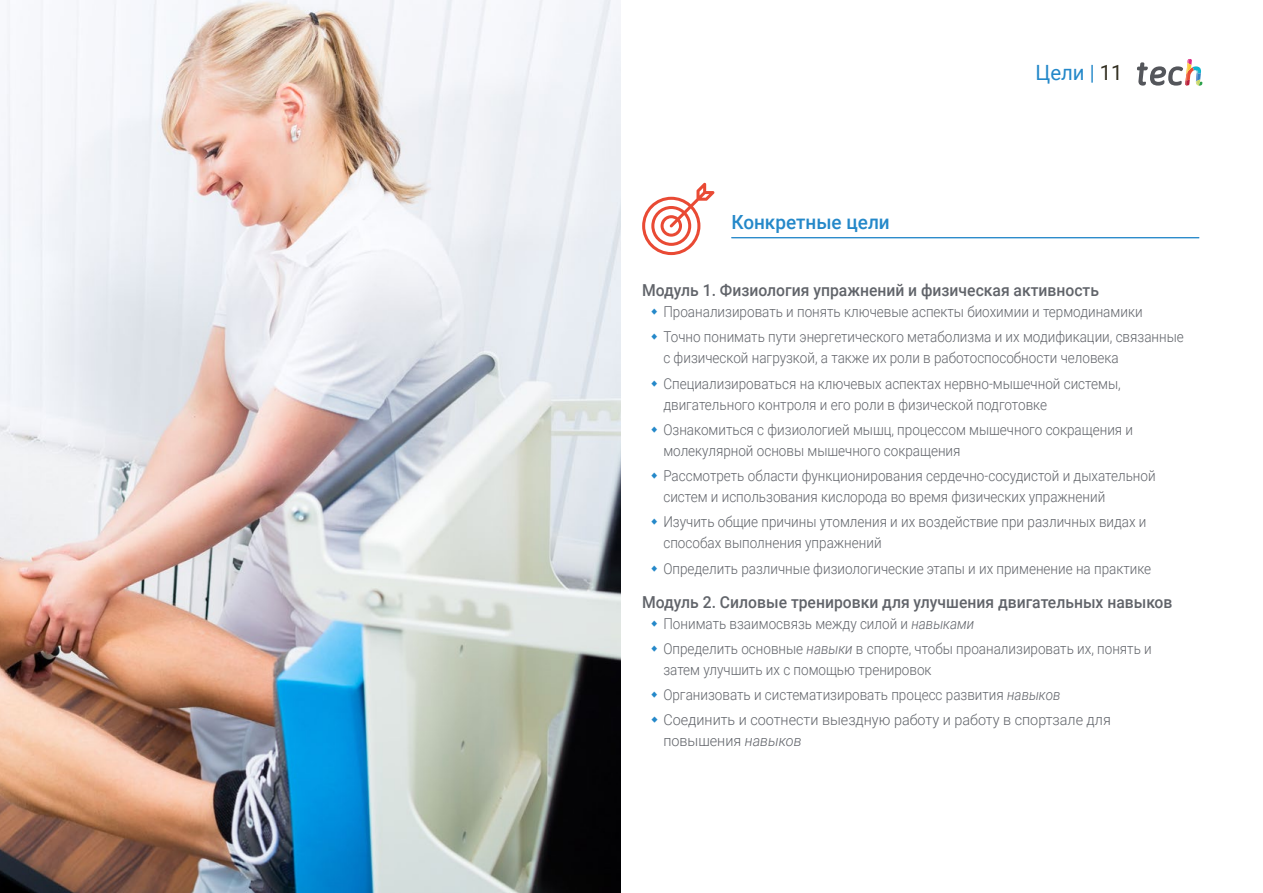
<style>
.page{position:relative;width:1263px;height:893px;background:#fff}
.page>*{position:absolute;margin:0;border:0;box-sizing:border-box;transform-origin:0 0}
.t1{font:21px "Roboto";color:#2488c9}
.t2{font:500 19.5px "Roboto";color:#2488c9}
.t3{font:500 16.5px "Roboto";color:#61646a;scale:.95 1}
.t4{font:300 15px/25.2px "Roboto";color:#61646a;scale:.9 1}
.t5{font:300 15px "Roboto";color:#61646a;scale:.96 1}
.s1{color:#312e20}
.s2{font-style:italic}
</style>
<div class="page">
<img style="left:0;top:0;width:621px;height:893px">
<svg style="left:642px;top:183px;width:72px;height:72px"></svg>
<hr style="left:731px;top:237px;width:468px;height:1px;background:#2488c9">
<svg style="left:1137px;top:59px;width:65px;height:27px"></svg>
<h2 class="t2" style="left:731px;top:209px;width:160px">Конкретные цели</h2>
<h1 class="t1" style="left:1035px;top:57px;width:89px">Цели | <span class="s1">11</span></h1>
<p class="t3" style="left:642px;top:279px;width:482px">Модуль 1. Физиология упражнений и физическая активность</p>
<p class="t4" style="left:663px;top:299px;width:580px">Проанализировать и понять ключевые аспекты биохимии и термодинамики<br>Точно понимать пути энергетического метаболизма и их модификации, связанные</p>
<p class="t4" style="left:663px;top:345px;width:510px">с физической нагрузкой, а также их роли в работоспособности человека<br>Специализироваться на ключевых аспектах нервно-мышечной системы,</p>
<p class="t4" style="left:663px;top:391px;width:523px">двигательного контроля и его роли в физической подготовке<br>Ознакомиться с физиологией мышц, процессом мышечного сокращения и</p>
<p class="t4" style="left:663px;top:437px;width:548px">молекулярной основы мышечного сокращения<br>Рассмотреть области функционирования сердечно-сосудистой и дыхательной</p>
<p class="t4" style="left:663px;top:484px;width:538px">систем и использования кислорода во время физических упражнений<br>Изучить общие причины утомления и их воздействие при различных видах и</p>
<p class="t4" style="left:663px;top:530px;width:544px">способах выполнения упражнений<br>Определить различные физиологические этапы и их применение на практике</p>
<p class="t3" style="left:642px;top:590px;width:560px">Модуль 2. Силовые тренировки для улучшения двигательных навыков</p>
<p class="t4" style="left:663px;top:610px;width:544px">Понимать взаимосвязь между силой и <span class="s2">навыками<br></span>Определить основные <span class="s2">навыки</span> в спорте, чтобы проанализировать их, понять и</p>
<p class="t4" style="left:663px;top:656px;width:499px">затем улучшить их с помощью тренировок<br>Организовать и систематизировать процесс развития <span class="s2">навыков<br></span>Соединить и соотнести выездную работу и работу в спортзале для</p>
<p class="t5" style="left:663px;top:731px;width:145px">повышения <span class="s2">навыков</span></p>
</div>
